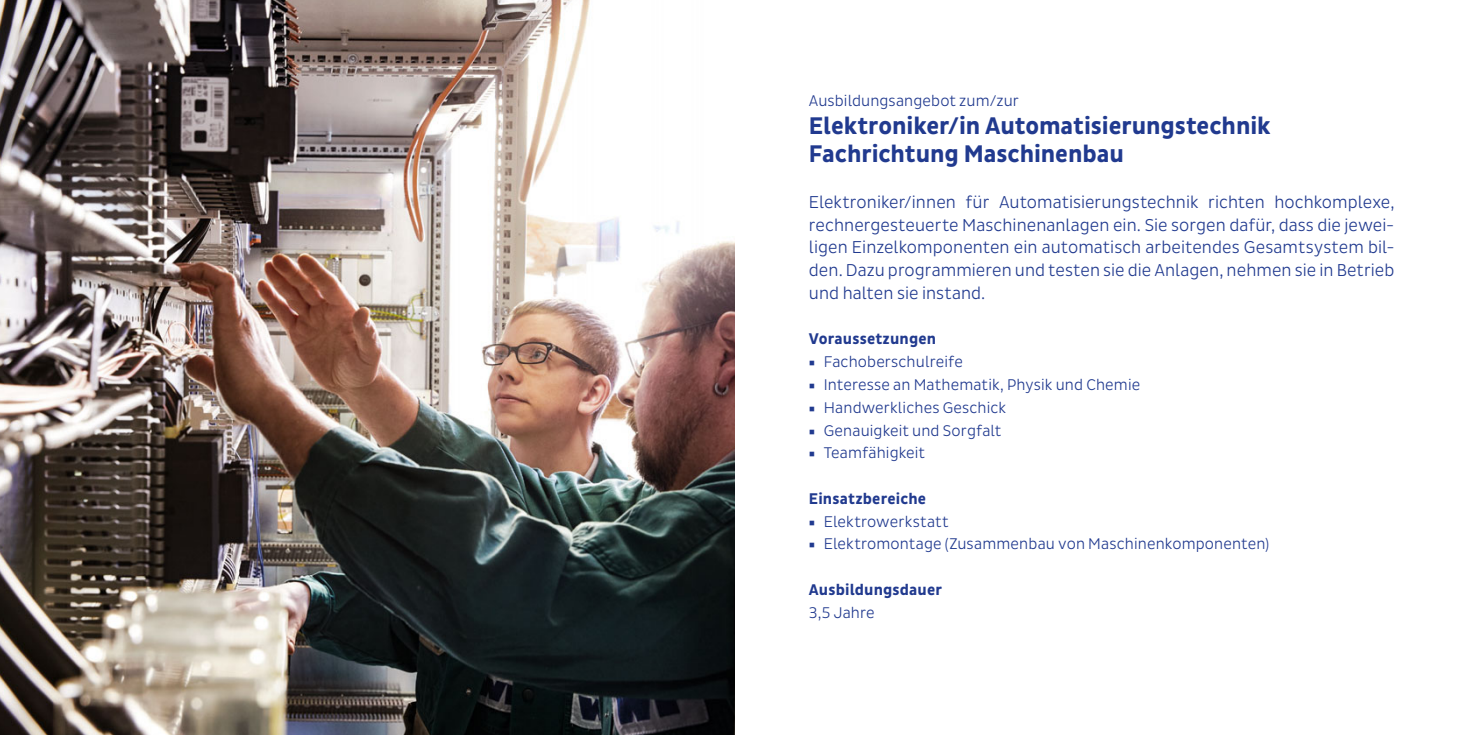
<style>
.page{position:relative;width:1469px;height:735px;background:#fff}
.page>*{position:absolute;margin:0;border:0;box-sizing:border-box;transform-origin:0 0}
.t1{font:700 24.5px/28px "Pluto Sans Cond";letter-spacing:-.005em;color:#213a8f}
.t2{font:300 17.5px/22.8px "Pluto Sans Cond";color:#213a8f;text-align:justify}
.t3{font:300 15.75px "Pluto Sans Cond";letter-spacing:.01em;color:#213a8f}
.t4{font:700 15.75px "Pluto Sans Cond";letter-spacing:.01em;color:#213a8f}
.s1{font-family:"Minion Pro";font-weight:400}
</style>
<div class="page">
<img style="left:0;top:0;width:734px;height:734px">
<p class="t3" style="left:809px;top:95px;width:211px">Ausbildungsangebot zum/zur</p>
<h1 class="t1" style="left:809px;top:114px;width:463px">Elektroniker/in Automatisierungstechnik<br>Fachrichtung Maschinenbau</h1>
<p class="t2" style="left:809px;top:192px;width:587px">Elektroniker/innen für Automatisierungstechnik richten hochkomplexe, rechnergesteuerte Maschinenanlagen ein. Sie sorgen dafür, dass die jewei&shy;ligen Einzelkomponenten ein automatisch arbeitendes Gesamtsystem bil&shy;den. Dazu programmieren und testen sie die Anlagen, nehmen sie in Betrieb und halten sie instand.</p>
<p class="t4" style="left:809px;top:333px;width:129px">Voraussetzungen</p>
<p class="t3" style="left:809px;top:356px;width:156px"><span class="s1">■</span> Fachoberschulreife</p>
<p class="t3" style="left:809px;top:378px;width:333px"><span class="s1">■</span> Interesse an Mathematik, Physik und Chemie</p>
<p class="t3" style="left:809px;top:401px;width:199px"><span class="s1">■</span> Handwerkliches Geschick</p>
<p class="t3" style="left:809px;top:424px;width:194px"><span class="s1">■</span> Genauigkeit und Sorgfalt</p>
<p class="t3" style="left:809px;top:447px;width:118px"><span class="s1">■</span> Teamfähigkeit</p>
<p class="t4" style="left:809px;top:492px;width:119px">Einsatzbereiche</p>
<p class="t3" style="left:809px;top:515px;width:141px"><span class="s1">■</span> Elektrowerkstatt</p>
<p class="t3" style="left:809px;top:538px;width:462px"><span class="s1">■</span> Elektromontage (Zusammenbau von Maschinenkomponenten)</p>
<p class="t4" style="left:809px;top:583px;width:135px">Ausbildungsdauer</p>
<p class="t3" style="left:809px;top:606px;width:67px">3,5 Jahre</p>
</div>
